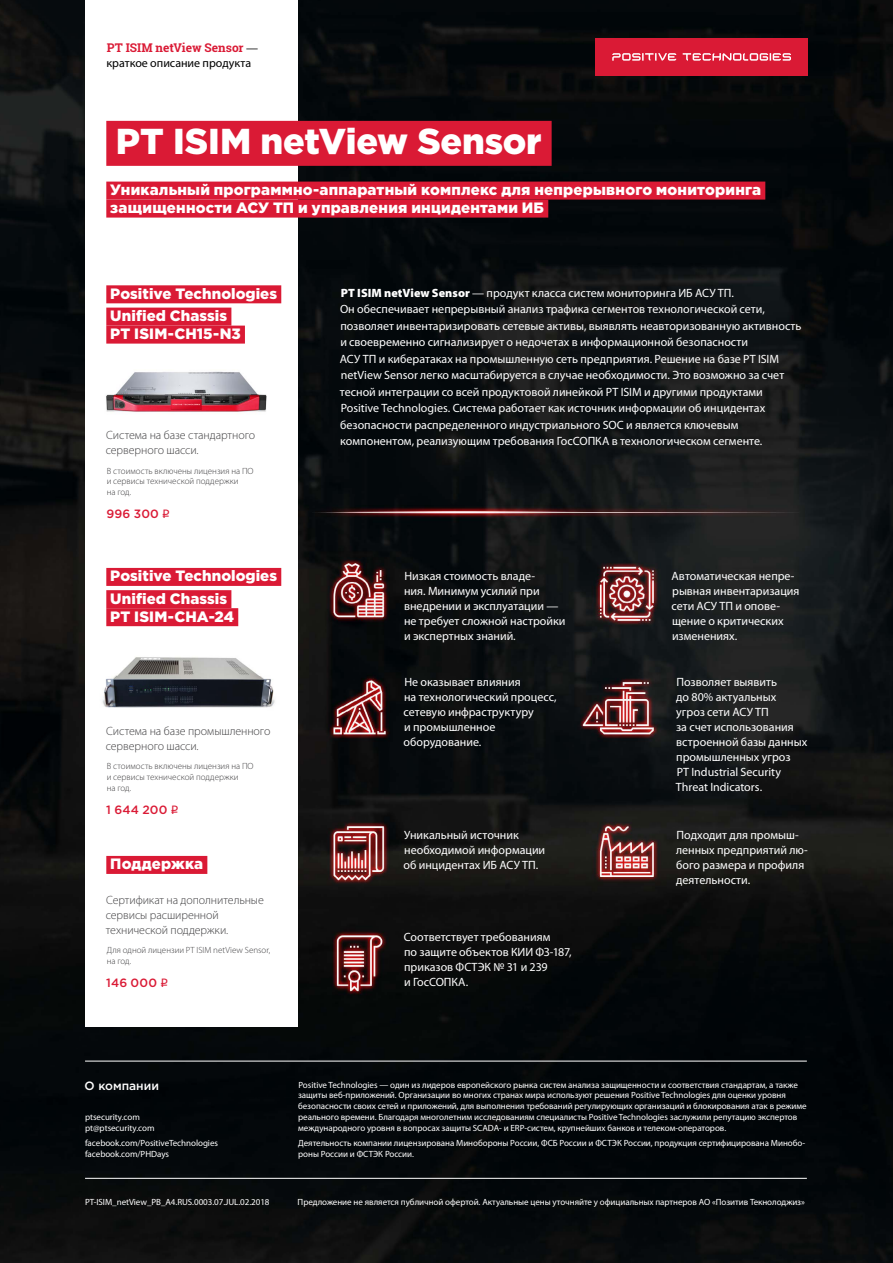
<style>
.page{position:relative;width:893px;height:1263px;background:#fff}
.page>*{position:absolute;margin:0;border:0;box-sizing:border-box;transform-origin:0 0}
.t1{font:900 36px "Gotham Pro";letter-spacing:-.005em;color:#fff}
.t2{font:900 15px/22.2px "Gotham Pro";letter-spacing:.01em;color:#fff}
.t3{font:12px/15px "Myriad Pro";color:#fff}
.t4{font:300 12px/15px "Myriad Pro";letter-spacing:-.01em;color:#414042}
.t5{font:12px "Myriad Pro";color:#000}
.t6{font:500 12px "Gotham Pro";letter-spacing:.02em;color:#da1a35}
.t7{font:700 12px "Roboto Slab";color:#da1a35}
.t8{font:500 12px "Gotham Pro";color:#fff}
.t9{font:9px/10.8px "Myriad Pro";letter-spacing:-.005em;color:#fff}
.t10{font:300 9px/10.8px "Myriad Pro";color:#414042}
.s1{font-family:"Myriad Pro";font-weight:400;color:#000}
.s2{font-family:"ALS Rubl";font-weight:400}
.s3{font-weight:900}
</style>
<div class="page">
<img style="left:0;top:0;width:893px;height:1263px">
<div style="left:85px;top:0;width:213px;height:1026px;background:#fff"></div>
<hr style="left:85px;top:1061px;width:722px;height:1px;background:#fff">
<hr style="left:85px;top:1178px;width:722px;height:1px;background:#fff">
<div style="left:106px;top:285px;width:175px;height:18px;background:#da1a35"></div>
<div style="left:106px;top:308px;width:125px;height:18px;background:#da1a35"></div>
<div style="left:106px;top:326px;width:139px;height:18px;background:#da1a35"></div>
<div style="left:106px;top:568px;width:175px;height:18px;background:#da1a35"></div>
<div style="left:106px;top:590px;width:125px;height:18px;background:#da1a35"></div>
<div style="left:106px;top:608px;width:132px;height:18px;background:#da1a35"></div>
<div style="left:106px;top:856px;width:101px;height:18px;background:#da1a35"></div>
<img style="left:106px;top:371px;width:161px;height:41px">
<img style="left:102px;top:657px;width:173px;height:51px">
<div style="left:595px;top:38px;width:213px;height:38px;background:#da1a35"></div>
<svg style="left:612px;top:53px;width:179px;height:8px"></svg>
<div style="left:106px;top:182px;width:659px;height:18px;background:#da1a35"></div>
<div style="left:106px;top:200px;width:442px;height:18px;background:#da1a35"></div>
<div style="left:106px;top:121px;width:446px;height:45px;background:#da1a35"></div>
<p class="t7" style="left:107px;top:41px;width:153px">PT ISIM netView Sensor <span class="s1">—</span></p>
<p class="t5" style="left:106px;top:56px;width:146px">краткое описание продукта</p>
<h1 class="t1" style="left:116px;top:120px;width:427px">PT ISIM netView Sensor</h1>
<p class="t2" style="left:110px;top:180px;width:652px;line-height:18px">Уникальный программно-аппаратный комплекс для непрерывного мониторинга защищенности АСУ ТП и управления инцидентами ИБ</p>
<p class="t2" style="left:110px;top:282px;width:168px">Positive Technologies<br>Unified Chassis</p>
<p class="t2" style="left:110px;top:322px;width:132px">PT ISIM-CH15-N3</p>
<p class="t4" style="left:106px;top:428px;width:151px">Система на базе стандартного серверного шасси.</p>
<p class="t10" style="left:107px;top:465px;width:148px">В стоимость включены лицензия на ПО и сервисы технической поддержки<br>на год.</p>
<p class="t6" style="left:106px;top:507px;width:65px">996 300 <span class="s2">q</span></p>
<p class="t2" style="left:110px;top:565px;width:168px">Positive Technologies<br>Unified Chassis</p>
<p class="t2" style="left:110px;top:605px;width:125px">PT ISIM-CHA-24</p>
<p class="t4" style="left:106px;top:724px;width:166px">Система на базе промышленного серверного шасси.</p>
<p class="t10" style="left:107px;top:761px;width:148px">В стоимость включены лицензия на ПО и сервисы технической поддержки<br>на год.</p>
<p class="t6" style="left:106px;top:803px;width:74px">1 644 200 <span class="s2">q</span></p>
<p class="t2" style="left:110px;top:853px;width:94px">Поддержка</p>
<p class="t4" style="left:106px;top:892px;width:159px">Сертификат на дополнительные сервисы расширенной технической поддержки.</p>
<p class="t10" style="left:107px;top:945px;width:165px">Для одной лицензии PT ISIM netView Sensor, на год.</p>
<p class="t6" style="left:106px;top:976px;width:63px">146 000 <span class="s2">q</span></p>
<p class="t3" style="left:340px;top:285px;width:463px;line-height:16.5px"><span class="s3">PT ISIM netView Sensor</span> — продукт класса систем мониторинга ИБ АСУ ТП.<br>Он обеспечивает непрерывный анализ трафика сегментов технологической сети, позволяет инвентаризировать сетевые активы, выявлять неавторизованную активность и своевременно сигнализирует о недочетах в информационной безопасности<br>АСУ ТП и кибератаках на промышленную сеть предприятия. Решение на базе PT ISIM netView Sensor легко масштабируется в случае необходимости. Это возможно за счет тесной интеграции со всей продуктовой линейкой PT ISIM и другими продуктами Positive Technologies. Система работает как источник информации об инцидентах безопасности распределенного индустриального SOC и является ключевым компонентом, реализующим требования ГосСОПКА в технологическом сегменте.</p>
<p class="t3" style="left:404px;top:568px;width:163px">Низкая стоимость владе-<br>ния. Минимум усилий при внедрении и эксплуатации — не требует сложной настройки и экспертных знаний.</p>
<p class="t3" style="left:671px;top:568px;width:130px">Автоматическая непре&shy;рывная инвентаризация сети АСУ ТП и опове&shy;щение о критических изменениях.</p>
<p class="t3" style="left:404px;top:674px;width:154px">Не оказывает влияния<br>на технологический процесс, сетевую инфраструктуру<br>и промышленное оборудование.</p>
<p class="t3" style="left:676px;top:674px;width:133px">Позволяет выявить<br>до 80% актуальных угроз сети АСУ ТП<br>за счет использования встроенной базы данных промышленных угроз<br>PT Industrial Security<br>Threat Indicators.</p>
<p class="t3" style="left:404px;top:828px;width:143px">Уникальный источник необходимой информации об инцидентах ИБ АСУ ТП.</p>
<p class="t3" style="left:676px;top:828px;width:133px">Подходит для промыш&shy;ленных предприятий лю&shy;бого размера и профиля деятельности.</p>
<p class="t3" style="left:404px;top:930px;width:169px">Соответствует требованиям<br>по защите объектов КИИ ФЗ-187, приказов ФСТЭК № 31 и 239<br>и ГосСОПКА.</p>
<p class="t8" style="left:85px;top:1078px;width:76px">О компании</p>
<p class="t9" style="left:85px;top:1112px;width:71px">ptsecurity.com pt@ptsecurity.com</p>
<p class="t9" style="left:85px;top:1137px;width:134px">facebook.com/PositiveTechnologies facebook.com/PHDays</p>
<p class="t9" style="left:298px;top:1079px;width:510px">Positive Technologies — один из лидеров европейского рынка систем анализа защищенности и соответствия стандартам, а также защиты веб-приложений. Организации во многих странах мира используют решения Positive Technologies для оценки уровня безопасности своих сетей и приложений, для выполнения требований регулирующих организаций и блокирования атак в режиме реального времени. Благодаря многолетним исследованиям специалисты Positive Technologies заслужили репутацию экспертов международного уровня в вопросах защиты SCADA- и ERP-систем, крупнейших банков и телеком-операторов.</p>
<p class="t9" style="left:298px;top:1137px;width:508px">Деятельность компании лицензирована Минобороны России, ФСБ России и ФСТЭК России, продукция сертифицирована Минобо&shy;роны России и ФСТЭК России.</p>
<p class="t9" style="left:85px;top:1197px;width:186px">PT-ISIM_netView_PB_A4.RUS.0003.07.JUL.02.2018</p>
<p class="t9" style="left:298px;top:1197px;width:509px">Предложение не является публичной офертой. Актуальные цены уточняйте у официальных партнеров АО «Позитив Текнолоджиз»</p>
</div>
